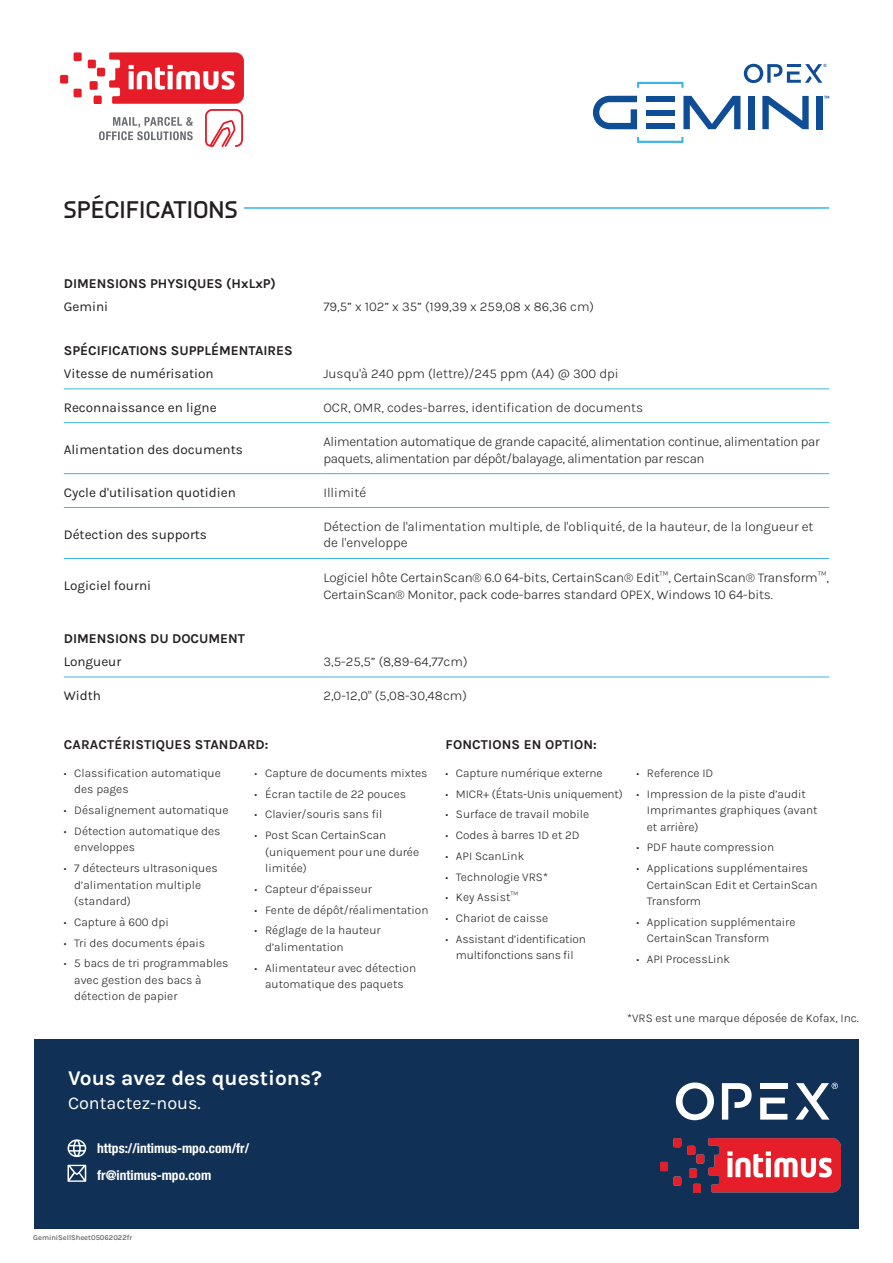
<style>
.page{position:relative;width:893px;height:1263px;background:#fff}
.page>*{position:absolute;margin:0;border:0;box-sizing:border-box;transform-origin:0 0}
.t1{font:700 24px "Knul";color:#231f20}
.t2{font:700 21px "Karla";color:#fff}
.t3{font:18px "Karla";color:#fff}
.t4{font:300 13.5px/16.5px "Karla";letter-spacing:-.01em;color:#231f20}
.t5{font:13.5px "Karla";color:#231f20}
.t6{font:700 13.5px "Karla";color:#231f20}
.t7{font:700 condensed 13.5px/27.5px "Helvetica Neue LT Std";color:#fff}
.t8{font:300 12px/16.5px "Karla";color:#231f20}
.t9{font:300 12px/16.5px "Karla";letter-spacing:-.02em;color:#231f20;text-align:center}
.t10{font:500 7.5px "Karla";color:#231f20}
</style>
<div class="page">
<hr style="left:244px;top:207px;width:585px;height:2px;background:#3bb4e4">
<hr style="left:64px;top:389px;width:259px;height:1px;background:#3bb4e4">
<hr style="left:323px;top:389px;width:506px;height:1px;background:#3bb4e4">
<hr style="left:64px;top:422px;width:259px;height:1px;background:#3bb4e4">
<hr style="left:323px;top:422px;width:506px;height:1px;background:#3bb4e4">
<hr style="left:64px;top:473px;width:259px;height:1px;background:#3bb4e4">
<hr style="left:64px;top:507px;width:259px;height:1px;background:#3bb4e4">
<hr style="left:323px;top:473px;width:506px;height:1px;background:#3bb4e4">
<hr style="left:323px;top:507px;width:506px;height:1px;background:#3bb4e4">
<hr style="left:64px;top:558px;width:259px;height:1px;background:#3bb4e4">
<hr style="left:323px;top:558px;width:506px;height:1px;background:#3bb4e4">
<hr style="left:64px;top:677px;width:259px;height:1px;background:#3bb4e4">
<hr style="left:323px;top:677px;width:506px;height:1px;background:#3bb4e4">
<div style="left:34px;top:1040px;width:825px;height:189px;background:#113056"></div>
<svg style="left:68px;top:1165px;width:18px;height:17px"></svg>
<svg style="left:67px;top:1139px;width:20px;height:18px"></svg>
<div style="left:748px;top:96px;width:7px;height:33px;background:#0f4d97"></div>
<div style="left:816px;top:96px;width:7px;height:33px;background:#0f4d97"></div>
<div style="left:646px;top:124px;width:28px;height:5px;background:#0f4d97"></div>
<div style="left:646px;top:110px;width:28px;height:5px;background:#0f4d97"></div>
<div style="left:646px;top:96px;width:28px;height:5px;background:#0f4d97"></div>
<svg style="left:593px;top:96px;width:44px;height:33px"></svg>
<svg style="left:683px;top:96px;width:57px;height:33px"></svg>
<svg style="left:762px;top:96px;width:47px;height:33px"></svg>
<svg style="left:637px;top:82px;width:46px;height:6px"></svg>
<svg style="left:637px;top:137px;width:46px;height:6px"></svg>
<svg style="left:744px;top:64px;width:83px;height:19px"></svg>
<svg style="left:824px;top:96px;width:5px;height:3px"></svg>
<img style="left:99px;top:110px;width:143px;height:36px">
<img style="left:61px;top:53px;width:182px;height:51px">
<svg style="left:676px;top:1082px;width:38px;height:38px"></svg>
<svg style="left:760px;top:1097px;width:27px;height:22px"></svg>
<div style="left:760px;top:1083px;width:27px;height:6px;background:#fff"></div>
<svg style="left:722px;top:1083px;width:30px;height:36px"></svg>
<svg style="left:796px;top:1083px;width:42px;height:36px"></svg>
<img style="left:661px;top:1138px;width:179px;height:54px">
<h1 class="t1" style="left:64px;top:192px;width:175px">SPÉCIFICATIONS</h1>
<p class="t6" style="left:64px;top:274px;width:214px">DIMENSIONS PHYSIQUES (HxLxP)</p>
<p class="t5" style="left:64px;top:297px;width:46px">Gemini</p>
<p class="t4" style="left:323px;top:297px;width:272px">79,5” x 102” x 35” (199,39 x 259,08 x 86,36 cm)</p>
<p class="t6" style="left:64px;top:342px;width:230px">SPÉCIFICATIONS SUPPLÉMENTAIRES</p>
<p class="t5" style="left:64px;top:365px;width:151px">Vitesse de numérisation</p>
<p class="t4" style="left:323px;top:365px;width:297px">Jusqu'à 240 ppm (lettre)/245 ppm (A4) @ 300 dpi</p>
<p class="t5" style="left:64px;top:399px;width:154px">Reconnaissance en ligne</p>
<p class="t4" style="left:323px;top:399px;width:321px">OCR, OMR, codes-barres, identification de documents</p>
<p class="t5" style="left:64px;top:441px;width:181px">Alimentation des documents</p>
<p class="t4" style="left:323px;top:433px;width:498px">Alimentation automatique de grande capacité, alimentation continue, alimentation par paquets, alimentation par dépôt/balayage, alimentation par rescan</p>
<p class="t5" style="left:64px;top:484px;width:174px">Cycle d'utilisation quotidien</p>
<p class="t4" style="left:323px;top:484px;width:44px">Illimité</p>
<p class="t5" style="left:64px;top:526px;width:145px">Détection des supports</p>
<p class="t4" style="left:323px;top:518px;width:492px">Détection de l'alimentation multiple, de l'obliquité, de la hauteur, de la longueur et de l'enveloppe</p>
<p class="t5" style="left:64px;top:577px;width:89px">Logiciel fourni</p>
<p class="t4" style="left:323px;top:569px;width:507px">Logiciel hôte CertainScan® 6.0 64-bits, CertainScan® Edit™, CertainScan® Transform™,<br>CertainScan® Monitor, pack code-barres standard OPEX, Windows 10 64-bits.</p>
<p class="t6" style="left:64px;top:630px;width:183px">DIMENSIONS DU DOCUMENT</p>
<p class="t5" style="left:64px;top:653px;width:59px">Longueur</p>
<p class="t4" style="left:323px;top:653px;width:146px">3,5-25,5” (8,89-64,77cm)</p>
<p class="t5" style="left:64px;top:687px;width:39px">Width</p>
<p class="t4" style="left:323px;top:687px;width:145px">2,0-12,0" (5,08-30,48cm)</p>
<p class="t6" style="left:64px;top:735px;width:206px">CARACTÉRISTIQUES STANDARD:</p>
<p class="t6" style="left:445px;top:735px;width:153px">FONCTIONS EN OPTION:</p>
<p class="t8" style="left:74px;top:764px;width:148px;text-indent:-10px">• Classification automatique des pages</p>
<p class="t8" style="left:64px;top:801px;width:166px">• Désalignement automatique</p>
<p class="t8" style="left:74px;top:822px;width:148px;text-indent:-10px">• Détection automatique des enveloppes</p>
<p class="t8" style="left:74px;top:859px;width:145px;text-indent:-10px">• 7 détecteurs ultrasoniques d’alimentation multiple (standard)</p>
<p class="t8" style="left:64px;top:913px;width:107px">• Capture à 600 dpi</p>
<p class="t8" style="left:64px;top:934px;width:143px">• Tri des documents épais</p>
<p class="t8" style="left:74px;top:955px;width:156px;text-indent:-10px">• 5 bacs de tri programmables avec gestion des bacs à détection de papier</p>
<p class="t8" style="left:445px;top:764px;width:159px">• Capture numérique externe</p>
<p class="t8" style="left:445px;top:785px;width:179px">• MICR+ (États-Unis uniquement)</p>
<p class="t8" style="left:445px;top:806px;width:145px">• Surface de travail mobile</p>
<p class="t8" style="left:445px;top:826px;width:136px">• Codes à barres 1D et 2D</p>
<p class="t8" style="left:445px;top:847px;width:80px">• API ScanLink</p>
<p class="t8" style="left:445px;top:868px;width:104px">• Technologie VRS*</p>
<p class="t8" style="left:445px;top:889px;width:74px">• Key Assist™</p>
<p class="t8" style="left:445px;top:909px;width:104px">• Chariot de caisse</p>
<p class="t9" style="left:445px;top:930px;width:142px">• Assistant d’identification multifonctions sans fil</p>
<p class="t8" style="left:255px;top:764px;width:174px">• Capture de documents mixtes</p>
<p class="t8" style="left:255px;top:785px;width:153px">• Écran tactile de 22 pouces</p>
<p class="t8" style="left:255px;top:806px;width:129px">• Clavier/souris sans fil</p>
<p class="t8" style="left:265px;top:826px;width:155px;text-indent:-10px">• Post Scan CertainScan (uniquement pour une durée limitée)</p>
<p class="t8" style="left:255px;top:880px;width:119px">• Capteur d’épaisseur</p>
<p class="t8" style="left:255px;top:901px;width:175px">• Fente de dépôt/réalimentation</p>
<p class="t8" style="left:265px;top:922px;width:117px;text-indent:-10px">• Réglage de la hauteur d’alimentation</p>
<p class="t8" style="left:255px;top:959px;width:163px;text-align:center">• Alimentateur avec détection automatique des paquets</p>
<p class="t8" style="left:636px;top:764px;width:78px">• Reference ID</p>
<p class="t8" style="left:647px;top:785px;width:172px;text-indent:-10px">• Impression de la piste d’audit<br>Imprimantes graphiques (avant et arrière)</p>
<p class="t8" style="left:636px;top:839px;width:139px">• PDF haute compression</p>
<p class="t8" style="left:647px;top:859px;width:172px;text-indent:-10px">• Applications supplémentaires<br>CertainScan Edit et CertainScan<br>Transform</p>
<p class="t8" style="left:647px;top:913px;width:150px;text-indent:-10px">• Application supplémentaire<br>CertainScan Transform</p>
<p class="t8" style="left:636px;top:950px;width:95px">• API ProcessLink</p>
<h2 class="t2" style="left:68px;top:1065px;width:255px">Vous avez des questions?</h2>
<h3 class="t3" style="left:68px;top:1092px;width:134px">Contactez-nous.</h3>
<p class="t7" style="left:97px;top:1134px;width:154px">https://intimus-mpo.com/fr/ fr@intimus-mpo.com</p>
<p class="t10" style="left:33px;top:1233px;width:101px">GeminiSellSheet05062022fr</p>
<p class="t8" style="left:627px;top:1009px;width:233px">*VRS est une marque déposée de Kofax, Inc.</p>
</div>
